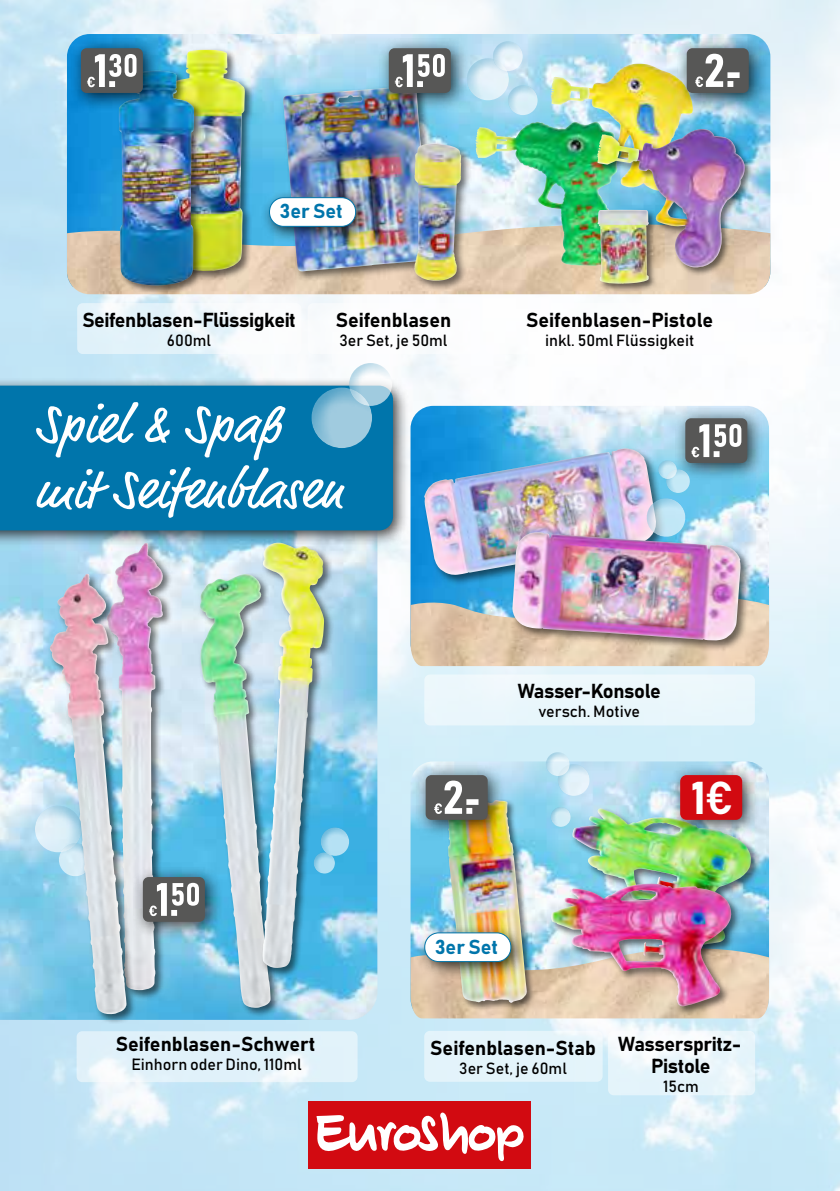
<style>
.page{position:relative;width:840px;height:1191px;background:#fff}
.page>*{position:absolute;margin:0;border:0;box-sizing:border-box;transform-origin:0 0}
.t1{font:54.6px/65.6px "Market Pro";color:#fff}
.t2{font:45.4px "Bahnschrift";color:#fff}
.t3{font:20px/22px "Bahnschrift";letter-spacing:-.01em;color:#000;text-align:center}
.t4{font:20px "Bahnschrift";color:#0075ab}
.t5{font:16px "Bahnschrift";color:#000}
</style>
<div class="page">
<img style="left:0;top:0;width:839px;height:1191px">
<div style="left:309px;top:1101px;width:221px;height:67px;background:#d20a11"></div>
<svg style="left:316px;top:1112px;width:208px;height:50px"></svg>
<svg style="left:77px;top:1031px;width:280px;height:51px;background:#e2f2fa"></svg>
<img style="left:0;top:547px;width:377px;height:473px">
<div style="left:0;top:377px;width:409px;height:170px;background:#000;opacity:.75"></div>
<div style="left:0;top:385px;width:393px;height:145px;background:#0075ab"></div>
<div style="left:485px;top:303px;width:269px;height:51px;background:#fff;border-radius:6px"></div>
<div style="left:307px;top:303px;width:173px;height:51px;background:#fff;border-radius:6px"></div>
<svg style="left:77px;top:303px;width:224px;height:51px"></svg>
<img style="left:67px;top:34px;width:703px;height:190px">
<img style="left:67px;top:224px;width:703px;height:70px">
<img style="left:410px;top:761px;width:358px;height:187px">
<div style="left:424px;top:674px;width:330px;height:51px;background:#ebf7fc;border-radius:6px"></div>
<div style="left:424px;top:1030px;width:178px;height:51px;background:#e4f4fa;border-radius:6px"></div>
<div style="left:607px;top:1030px;width:147px;height:65px;background:linear-gradient(to bottom,#f7fafd,#e3f3fa);border-radius:6px"></div>
<img style="left:410px;top:406px;width:358px;height:190px">
<img style="left:410px;top:596px;width:358px;height:70px">
<img style="left:410px;top:948px;width:358px;height:70px">
<div style="left:165px;top:47px;width:89px;height:234px;background:#000;opacity:.55"></div>
<img style="left:167px;top:50px;width:78px;height:222px">
<div style="left:117px;top:69px;width:87px;height:226px;background:#000;opacity:.55"></div>
<img style="left:119px;top:71px;width:75px;height:215px">
<div style="left:422px;top:446px;width:244px;height:140px;background:#000;opacity:.55"></div>
<img style="left:424px;top:448px;width:234px;height:128px">
<div style="left:510px;top:530px;width:241px;height:122px;background:#000;opacity:.55"></div>
<img style="left:511px;top:532px;width:229px;height:110px">
<div style="left:198px;top:572px;width:82px;height:445px;background:#000;opacity:.55"></div>
<img style="left:197px;top:574px;width:73px;height:434px">
<div style="left:260px;top:541px;width:73px;height:437px;background:#000;opacity:.55"></div>
<img style="left:262px;top:542px;width:63px;height:426px">
<div style="left:281px;top:83px;width:190px;height:209px;background:#000;opacity:.55"></div>
<img style="left:283px;top:86px;width:147px;height:185px">
<img style="left:414px;top:144px;width:47px;height:137px">
<div style="left:444px;top:798px;width:91px;height:213px;background:#000;opacity:.55"></div>
<img style="left:445px;top:800px;width:81px;height:202px">
<div style="left:570px;top:806px;width:190px;height:150px;background:#000;opacity:.55"></div>
<img style="left:572px;top:808px;width:179px;height:138px">
<div style="left:549px;top:881px;width:191px;height:135px;background:#000;opacity:.55"></div>
<img style="left:551px;top:883px;width:179px;height:123px">
<img style="left:581px;top:63px;width:111px;height:64px">
<img style="left:550px;top:77px;width:39px;height:28px">
<img style="left:475px;top:120px;width:151px;height:146px">
<div style="left:595px;top:127px;width:158px;height:166px;background:#000;opacity:.55"></div>
<img style="left:629px;top:129px;width:115px;height:139px">
<img style="left:597px;top:210px;width:51px;height:74px">
<img style="left:597px;top:134px;width:41px;height:31px">
<div style="left:675px;top:37px;width:91px;height:74px;background:#000;opacity:.75"></div>
<div style="left:686px;top:48px;width:62px;height:45px;background:#575756;border-radius:6px"></div>
<svg style="left:695px;top:54px;width:44px;height:33px"></svg>
<div style="left:414px;top:764px;width:91px;height:74px;background:#000;opacity:.75"></div>
<div style="left:425px;top:775px;width:62px;height:45px;background:#575756;border-radius:6px"></div>
<svg style="left:434px;top:780px;width:44px;height:34px"></svg>
<div style="left:70px;top:37px;width:91px;height:74px;background:#000;opacity:.75"></div>
<div style="left:81px;top:48px;width:62px;height:45px;background:#575756;border-radius:6px"></div>
<svg style="left:87px;top:54px;width:49px;height:33px"></svg>
<div style="left:377px;top:37px;width:92px;height:74px;background:#000;opacity:.75"></div>
<div style="left:388px;top:48px;width:62px;height:45px;background:#575756;border-radius:6px"></div>
<svg style="left:394px;top:54px;width:50px;height:33px"></svg>
<div style="left:673px;top:407px;width:92px;height:74px;background:#000;opacity:.75"></div>
<div style="left:685px;top:418px;width:62px;height:45px;background:#575756;border-radius:6px"></div>
<svg style="left:691px;top:424px;width:50px;height:33px"></svg>
<div style="left:261px;top:188px;width:111px;height:56px;background:#000;opacity:.75"></div>
<div style="left:269px;top:198px;width:86px;height:28px;background:#fff;border-radius:14px"></div>
<div style="left:269px;top:197px;width:87px;height:30px;border:1px solid #0075ab;border-radius:14px"></div>
<div style="left:416px;top:923px;width:111px;height:56px;background:#000;opacity:.75"></div>
<div style="left:424px;top:933px;width:86px;height:28px;background:#fff;border-radius:14px"></div>
<div style="left:424px;top:932px;width:87px;height:30px;border:1px solid #0075ab;border-radius:14px"></div>
<div style="left:319px;top:827px;width:32px;height:30px;background:#0075ab;opacity:.66"></div>
<div style="left:313px;top:852px;width:24px;height:22px;background:#0075ab;opacity:.66"></div>
<div style="left:311px;top:387px;width:63px;height:62px;background:#0075ab;opacity:.66"></div>
<div style="left:34px;top:804px;width:48px;height:50px;background:#0075ab;opacity:.66"></div>
<div style="left:465px;top:58px;width:45px;height:44px;background:#0075ab;opacity:.66"></div>
<div style="left:556px;top:763px;width:35px;height:34px;background:#0075ab;opacity:.66"></div>
<div style="left:544px;top:752px;width:27px;height:26px;background:#0075ab;opacity:.66"></div>
<svg style="left:641px;top:466px;width:53px;height:75px;background:#a1cde5"></svg>
<div style="left:347px;top:362px;width:47px;height:44px;background:#0075ab;opacity:.66"></div>
<div style="left:491px;top:41px;width:33px;height:32px;background:#0075ab;opacity:.66"></div>
<div style="left:506px;top:85px;width:33px;height:32px;background:#0075ab;opacity:.66"></div>
<div style="left:549px;top:806px;width:23px;height:22px;background:#0075ab;opacity:.66"></div>
<div style="left:657px;top:460px;width:21px;height:20px;background:#0075ab;opacity:.66"></div>
<div style="left:105px;top:541px;width:67px;height:459px;background:#000;opacity:.55"></div>
<img style="left:105px;top:543px;width:62px;height:447px">
<div style="left:48px;top:572px;width:88px;height:452px;background:#000;opacity:.55"></div>
<img style="left:49px;top:574px;width:77px;height:441px">
<div style="left:131px;top:865px;width:92px;height:75px;background:#000;opacity:.75"></div>
<div style="left:143px;top:877px;width:62px;height:44px;background:#575756;border-radius:6px"></div>
<svg style="left:149px;top:882px;width:50px;height:34px"></svg>
<div style="left:668px;top:763px;width:91px;height:74px;background:#000;opacity:.75"></div>
<div style="left:679px;top:775px;width:62px;height:45px;background:#d20a11;border-radius:6px"></div>
<p class="t4" style="left:279px;top:199px;width:64px">3er Set</p>
<p class="t3" style="left:82px;top:309px;width:215px">Seifenblasen-Flüssigkeit</p>
<p class="t5" style="left:167px;top:330px;width:46px">600ml</p>
<p class="t3" style="left:335px;top:309px;width:117px">Seifenblasen</p>
<p class="t5" style="left:339px;top:330px;width:110px">3er Set, je 50ml</p>
<h1 class="t1" style="left:35px;top:394px;width:309px">Spiel &amp; Spaß mit Seifenblasen</h1>
<p class="t3" style="left:526px;top:309px;width:188px">Seifenblasen-Pistole</p>
<p class="t5" style="left:545px;top:330px;width:150px">inkl. 50ml Flüssigkeit</p>
<p class="t3" style="left:517px;top:680px;width:145px">Wasser-Konsole</p>
<p class="t5" style="left:538px;top:701px;width:103px">versch. Motive</p>
<h2 class="t2" style="left:690px;top:769px;width:44px">1€</h2>
<p class="t4" style="left:435px;top:934px;width:64px">3er Set</p>
<p class="t3" style="left:116px;top:1032px;width:201px">Seifenblasen-Schwert</p>
<p class="t5" style="left:131px;top:1054px;width:172px">Einhorn oder Dino, 110ml</p>
<p class="t3" style="left:430px;top:1036px;width:167px">Seifenblasen-Stab</p>
<p class="t5" style="left:459px;top:1058px;width:109px">3er Set, je 60ml</p>
<p class="t3" style="left:618px;top:1032px;width:125px">Wasserspritz-<br>Pistole</p>
<p class="t5" style="left:662px;top:1075px;width:37px">15cm</p>
</div>
